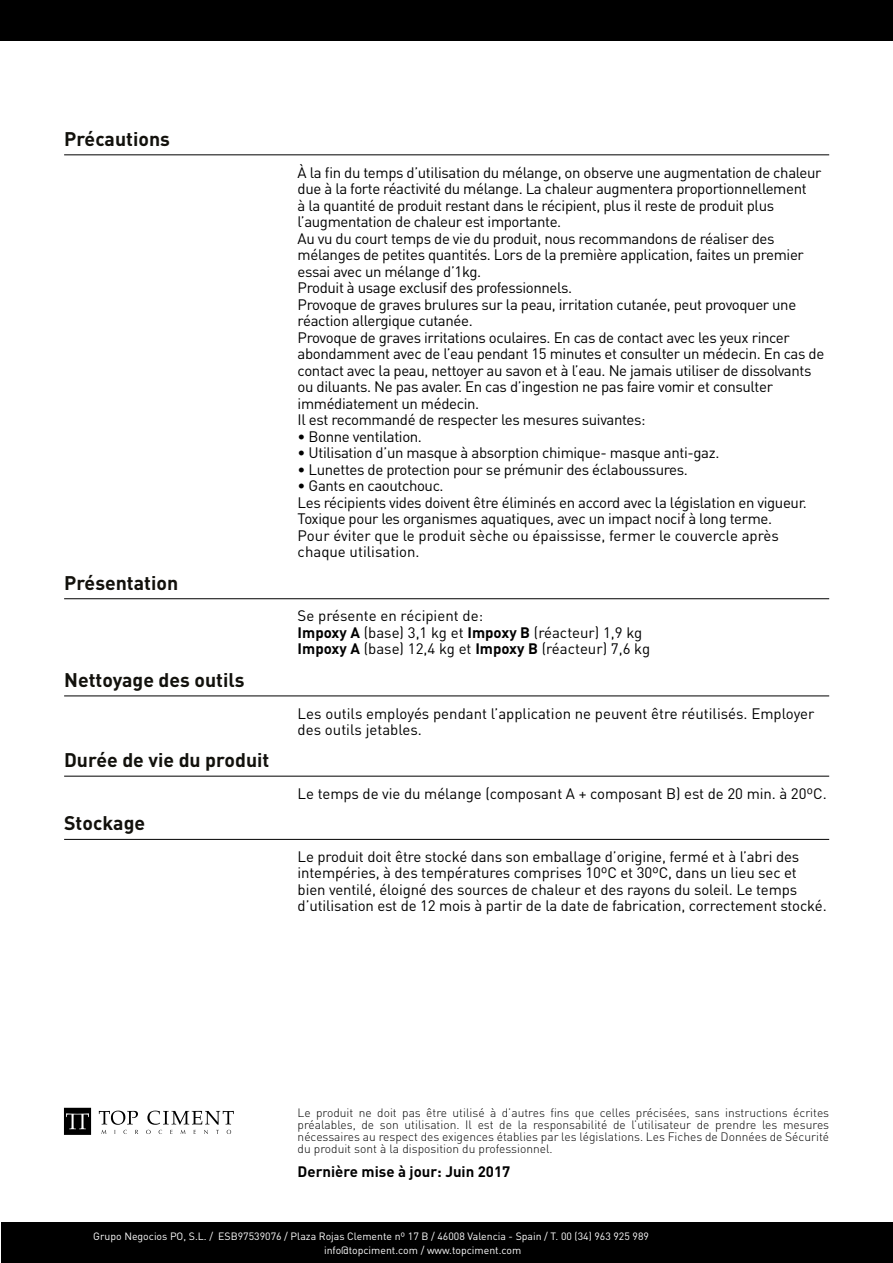
<style>
.page{position:relative;width:893px;height:1263px;background:#fff}
.page>*{position:absolute;margin:0;border:0;box-sizing:border-box;transform-origin:0 0}
.t1{font:700 19.5px "DIN";color:#12110c}
.t2{font:15px/16.5px "DIN";letter-spacing:-.025em;color:#000}
.t3{font:15px/16.5px "DIN";color:#000}
.t4{font:15px "DIN";letter-spacing:-.005em;color:#000}
.t5{font:700 15px "DIN";color:#000}
.t6{font:300 12px/12px "DIN";color:#000;text-align:justify}
.t7{font:10.5px/13.2px "DIN";color:#fff}
.s1{font-weight:700}
</style>
<div class="page">
<div style="left:1px;top:1222px;width:892px;height:41px;background:#000"></div>
<div style="left:0;top:0;width:893px;height:41px;background:#000"></div>
<svg style="left:99px;top:1110px;width:39px;height:24px"></svg>
<svg style="left:146px;top:1110px;width:88px;height:24px"></svg>
<svg style="left:64px;top:1108px;width:27px;height:27px"></svg>
<hr style="left:64px;top:154px;width:765px;height:1px;background:#000">
<hr style="left:64px;top:598px;width:765px;height:1px;background:#000">
<hr style="left:64px;top:695px;width:765px;height:1px;background:#000">
<hr style="left:64px;top:776px;width:765px;height:1px;background:#000">
<hr style="left:64px;top:839px;width:765px;height:1px;background:#000">
<h1 class="t1" style="left:64px;top:126px;width:107px">Précautions</h1>
<h1 class="t1" style="left:64px;top:570px;width:116px">Présentation</h1>
<h1 class="t1" style="left:64px;top:667px;width:182px">Nettoyage des outils</h1>
<h1 class="t1" style="left:64px;top:747px;width:207px">Durée de vie du produit</h1>
<h1 class="t1" style="left:64px;top:811px;width:83px">Stockage</h1>
<p class="t2" style="left:298px;top:164px;width:528px">À la fin du temps d’utilisation du mélange, on observe une augmentation de chaleur due à la forte réactivité du mélange. La chaleur augmentera proportionnellement<br>à la quantité de produit restant dans le récipient, plus il reste de produit plus l’augmentation de chaleur est importante.<br>Au vu du court temps de vie du produit, nous recommandons de réaliser des mélanges de petites quantités. Lors de la première application, faites un premier essai avec un mélange d’1kg.<br>Produit à usage exclusif des professionnels.<br>Provoque de graves brulures sur la peau, irritation cutanée, peut provoquer une réaction allergique cutanée.<br>Provoque de graves irritations oculaires. En cas de contact avec les yeux rincer abondamment avec de l’eau pendant 15 minutes et consulter un médecin. En cas de contact avec la peau, nettoyer au savon et à l’eau. Ne jamais utiliser de dissolvants ou diluants. Ne pas avaler. En cas d’ingestion ne pas faire vomir et consulter immédiatement un médecin.<br>Il est recommandé de respecter les mesures suivantes:</p>
<p class="t2" style="left:298px;top:428px;width:126px">• Bonne ventilation.</p>
<p class="t2" style="left:298px;top:444px;width:423px">• Utilisation d’un masque à absorption chimique- masque anti-gaz.</p>
<p class="t2" style="left:298px;top:461px;width:392px">• Lunettes de protection pour se prémunir des éclaboussures.</p>
<p class="t2" style="left:298px;top:477px;width:511px">• Gants en caoutchouc.<br>Les récipients vides doivent être éliminés en accord avec la législation en vigueur.<br>Toxique pour les organismes aquatiques, avec un impact nocif à long terme.<br>Pour éviter que le produit sèche ou épaississe, fermer le couvercle après chaque utilisation.</p>
<p class="t3" style="left:298px;top:607px;width:354px">Se présente en récipient de:<br><span class="s1">Impoxy A</span> (base) 3,1 kg et <span class="s1">Impoxy B</span> (réacteur) 1,9 kg<br><span class="s1">Impoxy A</span> (base) 12,4 kg et <span class="s1">Impoxy B</span> (réacteur) 7,6 kg</p>
<p class="t3" style="left:298px;top:705px;width:518px">Les outils employés pendant l’application ne peuvent être réutilisés. Employer des outils jetables.</p>
<p class="t4" style="left:298px;top:784px;width:531px">Le temps de vie du mélange (composant A + composant B) est de 20 min. à 20ºC.</p>
<p class="t2" style="left:298px;top:848px;width:531px">Le produit doit être stocké dans son emballage d’origine, fermé et à l’abri des intempéries, à des températures comprises 10ºC et 30ºC, dans un lieu sec et bien ventilé, éloigné des sources de chaleur et des rayons du soleil. Le temps d’utilisation est de 12 mois à partir de la date de fabrication, correctement stocké.</p>
<p class="t6" style="left:298px;top:1107px;width:533px">Le produit ne doit pas être utilisé à d’autres fins que celles précisées, sans instructions écrites préalables, de son utilisation. Il est de la responsabilité de l’utilisateur de prendre les mesures nécessaires au respect des exigences établies par les législations. Les Fiches de Données de Sécurité du produit sont à la disposition du professionnel.</p>
<p class="t5" style="left:298px;top:1162px;width:214px">Dernière mise à jour: Juin 2017</p>
<p class="t7" style="left:324px;top:1230px;width:326px;text-indent:-231px">Grupo Negocios PO, S.L. / ESB97539076 / Plaza Rojas Clemente nº 17 B / 46008 Valencia - Spain / T. 00 (34) 963 925 989 info@topciment.com / www.topciment.com</p>
</div>
